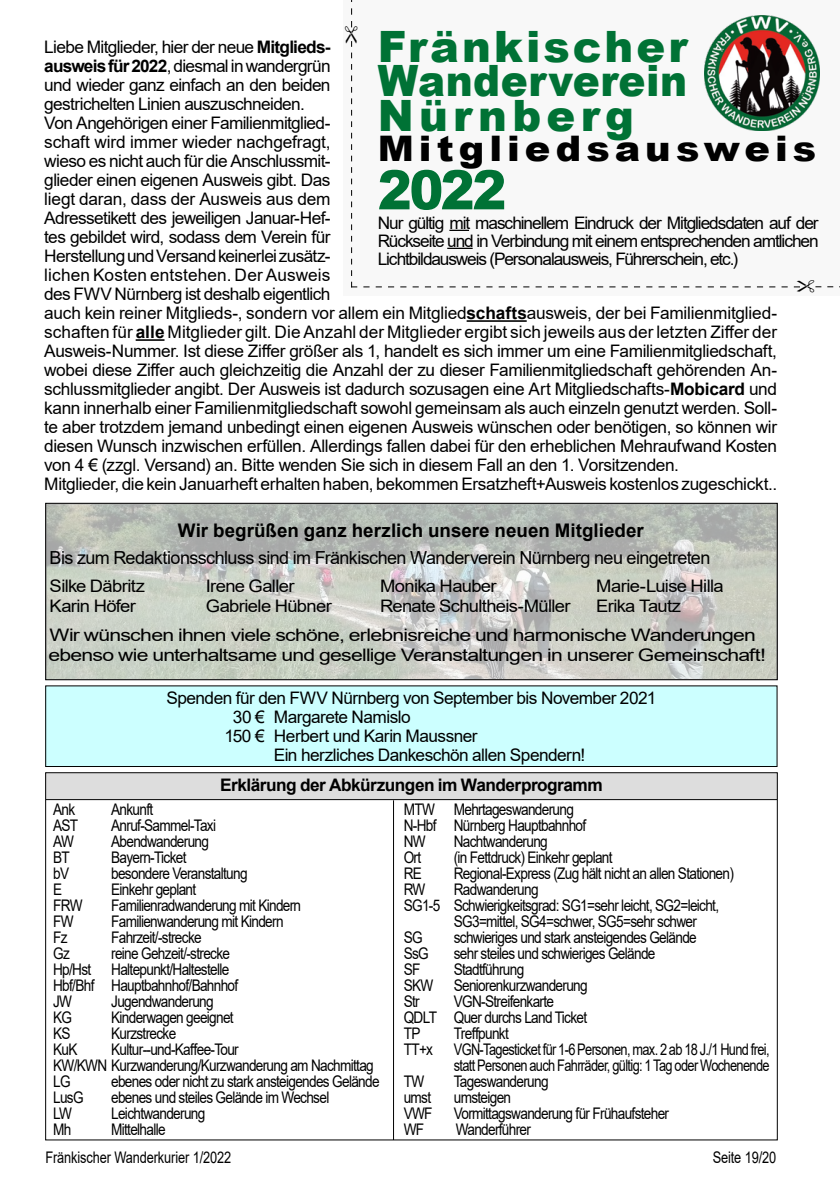
<style>
.page{position:relative;width:840px;height:1191px;background:#fff}
.page>*{position:absolute;margin:0;border:0;box-sizing:border-box;transform-origin:0 0}
.t1{font:900 54.4px "Arial";color:#007235;scale:.94 1}
.t2{font:900 43.2px/34.4px "Arial";letter-spacing:.07em;color:#007235;text-align:justify}
.t3{font:900 35.2px "Arial";letter-spacing:.13em;color:#000;scale:1.09 1}
.Text_im_Rahmen{font:700 18.8px "Arial";color:#000}
.Text_im_Rahmen-2{font:18px "Arial";letter-spacing:-.035em;color:#000}
.Text_im_Rahmen-3{font:17.2px/19px "Arial";letter-spacing:-.025em;color:#000;text-align:justify}
.Text_im_Rahmen-4{font:17.2px/20px "Arial";letter-spacing:-.025em;color:#000;scale:1.23 1}
.Text_links_Türkis{font:17.2px "Arial";letter-spacing:-.03em;color:#000}
.Text_im_Rahmen-5{font:17.2px "Arial";letter-spacing:-.025em;color:#000;scale:1.07 1}
.t4{font:700 17.2px "Arial";letter-spacing:-.03em;color:#000}
.t5{font:16px/16px "Arial";letter-spacing:-.05em;color:#000;scale:.85 1}
.t6{font:16px/16px "Arial";letter-spacing:-.05em;color:#000;scale:.8 1}
.t7{font:16px "Arial";letter-spacing:-.01em;color:#000;scale:.8 1}
.s1{font-weight:700}
</style>
<div class="page">
<div style="left:45px;top:773px;width:732px;height:26px;background:#ddd"></div>
<hr style="left:46px;top:799px;width:730px;height:1px;background:#000">
<hr style="left:393px;top:800px;width:1px;height:340px;background:#000">
<hr style="left:466px;top:320px;width:60px;height:2px;background:#000">
<hr style="left:136px;top:339px;width:28px;height:2px;background:#000">
<div style="left:46px;top:686px;width:730px;height:80px;background:#cff"></div>
<div style="left:45px;top:685px;width:732px;height:82px;border:1px solid #000"></div>
<img style="left:47px;top:505px;width:728px;height:173px">
<div style="left:45px;top:503px;width:732px;height:177px;border:1px solid #000"></div>
<svg style="left:351px;top:0;width:483px;height:288px"></svg>
<h2 class="t2" style="left:377px;top:28px;width:311px">Fränkischer Wanderverein Nürnberg</h2>
<p class="Text_im_Rahmen-3" style="left:44px;top:37px;width:288px">Liebe Mitglieder, hier der neue <span class="s1">Mitglieds&shy;ausweis für 2022</span>, diesmal in wandergrün und wieder ganz einfach an den beiden gestrichelten Linien auszuschneiden.</p>
<p class="Text_im_Rahmen-3" style="left:44px;top:113px;width:734px;text-align:left">Von Angehörigen einer Familienmitglied-<br>schaft wird immer wieder nachgefragt,<br>wieso es nicht auch für die Anschlussmit-<br>glieder einen eigenen Ausweis gibt. Das<br>liegt daran, dass der Ausweis aus dem<br>Adressetikett des jeweiligen Januar-Hef-<br>tes gebildet wird, sodass dem Verein für<br>Herstellung und Versand keinerlei zusätz-<br>lichen Kosten entstehen. Der Ausweis<br>des FWV Nürnberg ist deshalb eigentlich<br>auch kein reiner Mitglieds-, sondern vor allem ein Mitglied<span class="s1">schafts</span>ausweis, der bei Familienmitglied&shy;schaften für <span class="s1">alle</span> Mitglieder gilt. Die Anzahl der Mitglieder ergibt sich jeweils aus der letzten Ziffer der Ausweis-Nummer. Ist diese Ziffer größer als 1, handelt es sich immer um eine Familienmitgliedschaft, wobei diese Ziffer auch gleichzeitig die Anzahl der zu dieser Familienmitgliedschaft gehörenden An&shy;schlussmitglieder angibt. Der Ausweis ist dadurch sozusagen eine Art Mitgliedschafts-<span class="s1">Mobicard</span> und kann innerhalb einer Familienmitgliedschaft sowohl gemeinsam als auch einzeln genutzt werden. Soll&shy;te aber trotzdem jemand unbedingt einen eigenen Ausweis wünschen oder benötigen, so können wir diesen Wunsch inzwischen erfüllen. Allerdings fallen dabei für den erheblichen Mehraufwand Kosten von 4 € (zzgl. Versand) an. Bitte wenden Sie sich in diesem Fall an den 1. Vorsitzenden.</p>
<p class="Text_im_Rahmen-3" style="left:44px;top:474px;width:734px">Mitglieder, die kein Januarheft erhalten haben, bekommen Ersatzheft+Ausweis kostenlos zugeschickt..</p>
<h3 class="t3" style="left:377px;top:123px;width:403px">Mitgliedsausweis</h3>
<h1 class="t1" style="left:377px;top:150px;width:138px">2022</h1>
<p class="Text_im_Rahmen-3" style="left:377px;top:213px;width:442px;line-height:18px">Nur gültig mit maschinellem Eindruck der Mitgliedsdaten auf der Rückseite und in Verbindung mit einem entsprechenden amtlichen Lichtbildausweis (Personalausweis, Führerschein, etc.)</p>
<p class="Text_im_Rahmen" style="left:178px;top:517px;width:467px">Wir begrüßen ganz herzlich unsere neuen Mitglieder</p>
<p class="Text_im_Rahmen-2" style="left:50px;top:545px;width:662px">Bis zum Redaktionsschluss sind im Fränkischen Wanderverein Nürnberg neu eingetreten</p>
<p class="Text_im_Rahmen-5" style="left:50px;top:574px;width:90px">Silke Däbritz</p>
<p class="Text_im_Rahmen-5" style="left:206px;top:574px;width:84px">Irene Galler</p>
<p class="Text_im_Rahmen-5" style="left:380px;top:574px;width:110px">Monika Hauber</p>
<p class="Text_im_Rahmen-5" style="left:596px;top:574px;width:120px">Marie-Luise Hilla</p>
<p class="Text_im_Rahmen-5" style="left:50px;top:594px;width:82px">Karin Höfer</p>
<p class="Text_im_Rahmen-5" style="left:206px;top:594px;width:119px">Gabriele Hübner</p>
<p class="Text_im_Rahmen-5" style="left:380px;top:594px;width:179px">Renate Schultheis-Müller</p>
<p class="Text_im_Rahmen-5" style="left:596px;top:594px;width:81px">Erika Tautz</p>
<p class="Text_im_Rahmen-4" style="left:48px;top:624px;width:584px">Wir wünschen ihnen viele schöne, erlebnisreiche und harmonische Wanderungen ebenso wie unterhaltsame und gesellige Veranstaltungen in unserer Gemeinschaft!</p>
<p class="Text_links_Türkis" style="left:166px;top:686px;width:491px">Spenden für den FWV Nürnberg von September bis November 2021</p>
<p class="Text_links_Türkis" style="left:232px;top:705px;width:179px">30 € Margarete Namislo</p>
<p class="Text_links_Türkis" style="left:224px;top:724px;width:255px">150 € Herbert und Karin Maussner</p>
<p class="Text_links_Türkis" style="left:274px;top:743px;width:313px">Ein herzliches Dankeschön allen Spendern!</p>
<p class="t4" style="left:220px;top:773px;width:384px">Erklärung der Abkürzungen im Wanderprogramm</p>
<p class="t5" style="left:403px;top:801px;width:216px">MTW Mehrtageswanderung<br>N-Hbf Nürnberg Hauptbahnhof<br>NW</p>
<p class="t5" style="left:53px;top:801px;width:27px">Ank</p>
<p class="t5" style="left:111px;top:801px;width:51px">Ankunft</p>
<p class="t5" style="left:53px;top:817px;width:31px">AST</p>
<p class="t5" style="left:111px;top:817px;width:125px">Anruf-Sammel-Taxi</p>
<p class="t5" style="left:53px;top:833px;width:26px">AW</p>
<p class="t5" style="left:111px;top:833px;width:117px">Abendwanderung</p>
<p class="t5" style="left:53px;top:849px;width:21px">BT</p>
<p class="t5" style="left:111px;top:849px;width:90px">Bayern-Ticket</p>
<p class="t5" style="left:53px;top:865px;width:20px">bV</p>
<p class="t5" style="left:111px;top:865px;width:162px">besondere Veranstaltung</p>
<p class="t5" style="left:53px;top:881px;width:12px">E</p>
<p class="t5" style="left:111px;top:881px;width:101px">Einkehr geplant</p>
<p class="t5" style="left:53px;top:897px;width:36px">FRW</p>
<p class="t5" style="left:111px;top:897px;width:225px">Familienradwanderung mit Kindern</p>
<p class="t5" style="left:53px;top:913px;width:26px">FW</p>
<p class="t5" style="left:111px;top:913px;width:204px">Familienwanderung mit Kindern</p>
<p class="t5" style="left:53px;top:929px;width:18px">Fz</p>
<p class="t5" style="left:111px;top:929px;width:108px">Fahrzeit/-strecke</p>
<p class="t5" style="left:53px;top:945px;width:21px">Gz</p>
<p class="t5" style="left:453px;top:833px;width:112px">Nachtwanderung</p>
<p class="t5" style="left:403px;top:849px;width:22px">Ort</p>
<p class="t5" style="left:453px;top:849px;width:188px">(in Fettdruck) Einkehr geplant</p>
<p class="t5" style="left:403px;top:865px;width:23px">RE</p>
<p class="t5" style="left:453px;top:865px;width:331px">Regional-Express (Zug hält nicht an allen Stationen)</p>
<p class="t5" style="left:403px;top:881px;width:27px">RW</p>
<p class="t5" style="left:453px;top:881px;width:101px">Radwanderung</p>
<p class="t5" style="left:403px;top:897px;width:372px">SG1-5 Schwierigkeitsgrad: SG1=sehr leicht, SG2=leicht,</p>
<p class="t5" style="left:453px;top:913px;width:287px">SG3=mittel, SG4=schwer, SG5=sehr schwer</p>
<p class="t5" style="left:403px;top:929px;width:24px">SG</p>
<p class="t5" style="left:453px;top:929px;width:287px">schwieriges und stark ansteigendes Gelände</p>
<p class="t5" style="left:403px;top:945px;width:31px">SsG</p>
<p class="t5" style="left:453px;top:945px;width:238px">sehr steiles und schwieriges Gelände</p>
<p class="t5" style="left:403px;top:961px;width:21px">SF</p>
<p class="t5" style="left:453px;top:961px;width:84px">Stadtführung</p>
<p class="t5" style="left:403px;top:977px;width:36px">SKW</p>
<p class="t5" style="left:453px;top:977px;width:159px">Seniorenkurzwanderung</p>
<p class="t5" style="left:403px;top:993px;width:20px">Str</p>
<p class="t5" style="left:53px;top:945px;width:219px;text-indent:58px">reine Gehzeit/-strecke<br>Hp/Hst Haltepunkt/Haltestelle<br>Hbf/Bhf Hauptbahnhof/Bahnhof<br>JW</p>
<p class="t5" style="left:403px;top:993px;width:217px;text-indent:50px">VGN-Streifenkarte<br>QDLT Quer durchs Land Ticket<br>TP</p>
<p class="t5" style="left:111px;top:993px;width:122px">Jugendwanderung</p>
<p class="t5" style="left:53px;top:1009px;width:24px">KG</p>
<p class="t5" style="left:111px;top:1009px;width:145px">Kinderwagen geeignet</p>
<p class="t5" style="left:53px;top:1025px;width:22px">KS</p>
<p class="t5" style="left:111px;top:1025px;width:78px">Kurzstrecke</p>
<p class="t5" style="left:53px;top:1041px;width:30px">KuK</p>
<p class="t5" style="left:453px;top:1025px;width:66px">Treffpunkt</p>
<p class="t5" style="left:53px;top:1041px;width:378px;text-indent:58px">Kultur--und-Kaffee-Tour<br>KW/KWN Kurzwanderung/Kurzwanderung am Nachmittag<br>LG</p>
<p class="t5" style="left:403px;top:1041px;width:36px">TT+x</p>
<p class="t6" style="left:453px;top:1041px;width:396px">VGN-Tagesticket für 1-6 Personen, max. 2 ab 18 J./1 Hund frei, statt Personen auch Fahrräder, gültig: 1 Tag oder Wochenende</p>
<p class="t5" style="left:403px;top:1073px;width:26px">TW</p>
<p class="t5" style="left:453px;top:1073px;width:113px">Tageswanderung</p>
<p class="t5" style="left:403px;top:1089px;width:34px">umst</p>
<p class="t5" style="left:453px;top:1089px;width:69px">umsteigen</p>
<p class="t5" style="left:403px;top:1105px;width:35px">VWF</p>
<p class="t5" style="left:453px;top:1105px;width:255px">Vormittagswanderung für Frühaufsteher</p>
<p class="t5" style="left:403px;top:1121px;width:26px">WF</p>
<p class="t5" style="left:455px;top:1121px;width:90px">Wanderführer</p>
<p class="t5" style="left:111px;top:1073px;width:317px">ebenes oder nicht zu stark ansteigendes Gelände</p>
<p class="t5" style="left:53px;top:1089px;width:37px">LusG</p>
<p class="t5" style="left:111px;top:1089px;width:258px">ebenes und steiles Gelände im Wechsel</p>
<p class="t5" style="left:53px;top:1105px;width:24px">LW</p>
<p class="t5" style="left:111px;top:1105px;width:112px">Leichtwanderung</p>
<p class="t5" style="left:53px;top:1121px;width:23px">Mh</p>
<p class="t5" style="left:111px;top:1121px;width:66px">Mittelhalle</p>
<p class="t7" style="left:45px;top:1146px;width:234px">Fränkischer Wanderkurier 1/2022</p>
<p class="t7" style="left:712px;top:1146px;width:81px">Seite 19/20</p>
</div>
